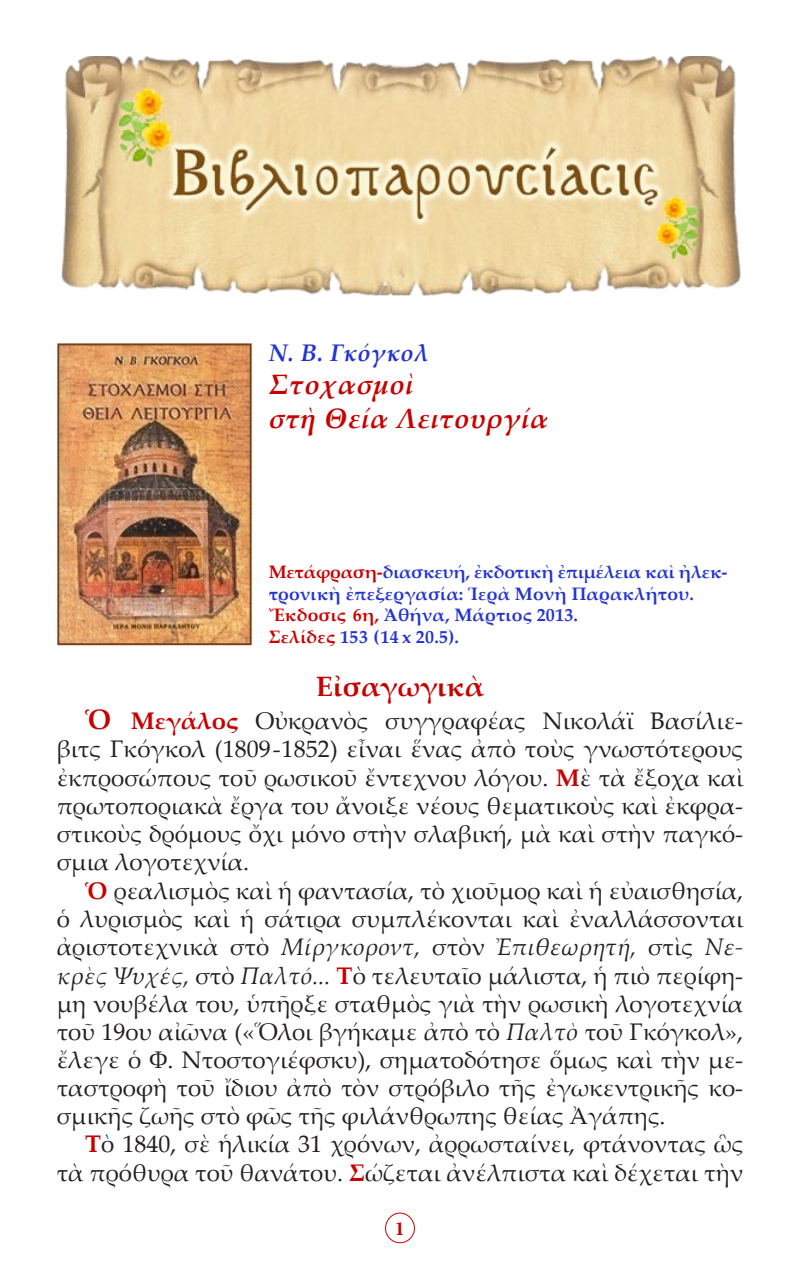
<style>
.page{position:relative;width:800px;height:1270px;background:#fff}
.page>*{position:absolute;margin:0;border:0;box-sizing:border-box;transform-origin:0 0}
.t1{font:italic 700 28px "Palatino Linotype";letter-spacing:.02em;color:#c80000}
.t2{font:700 28px "Palatino Linotype";color:#c80000}
.t3{font:24px/28.2px "Palatino Linotype";color:#231f20;text-align:justify}
.t4{font:italic 700 24px "Palatino Linotype";letter-spacing:.02em;color:#2534d0}
.t5{font:700 20px "Minion Pro";color:#c80000}
.t6{font:700 18px/21.6px "Palatino Linotype";letter-spacing:-.01em;color:#2534d0}
.t7{font:700 18px "Palatino Linotype";letter-spacing:.01em;color:#2534d0}
.s1{color:#c80000}
.s2{font-weight:700;font-size:28px;color:#c80000}
.s3{font-weight:700;color:#c80000}
.s4{font-style:italic}
</style>
<div class="page">
<div style="left:385px;top:1213px;width:30px;height:30px;border:1px solid #c80000;border-radius:50%"></div>
<img style="left:61px;top:57px;width:680px;height:239px">
<img style="left:60px;top:346px;width:189px;height:296px">
<div style="left:57px;top:343px;width:195px;height:302px;border:2px solid #7f3d17"></div>
<p class="t4" style="left:269px;top:335px;width:161px">Ν. Β. Γκόγκολ</p>
<p class="t1" style="left:269px;top:365px;width:146px">Στοχασμοὶ</p>
<p class="t1" style="left:269px;top:398px;width:281px">στὴ Θεία Λειτουργία</p>
<p class="t6" style="left:269px;top:560px;width:460px"><span class="s1">Μετάφραση-</span>διασκευή, ἐκδοτικὴ ἐπιμέλεια καὶ ἠλεκ&shy;τρονικὴ ἐπεξεργασία: Ἱερὰ Μονὴ Παρακλήτου.</p>
<p class="t7" style="left:269px;top:602px;width:311px"><span class="s1">Ἔκδοσις 6η,</span> Ἀθήνα, Μάρτιος 2013.</p>
<p class="t7" style="left:269px;top:624px;width:192px"><span class="s1">Σελίδες</span> 153 (14 x 20.5).</p>
<p class="t2" style="left:316px;top:666px;width:169px">Εἰσαγωγικὰ</p>
<p class="t3" style="left:57px;top:706px;width:688px;text-indent:28px"><span class="s2">Ὁ</span> <span class="s3">Μεγάλος</span> Οὐκρανὸς συγγραφέας Νικολάϊ Βασίλιε&shy;βιτς Γκόγκολ (1809-1852) εἶναι ἕνας ἀπὸ τοὺς γνωστότερους ἐκπροσώπους τοῦ ρωσικοῦ ἔντεχνου λόγου. <span class="s3">Μ</span>ὲ τὰ ἔξοχα καὶ πρωτοποριακὰ ἔργα του ἄνοιξε νέους θεματικοὺς καὶ ἐκφρα&shy;στικοὺς δρόμους ὄχι μόνο στὴν σλαβική, μὰ καὶ στὴν παγκό&shy;σμια λογοτεχνία.</p>
<p class="t3" style="left:57px;top:876px;width:688px;text-align:right"><span class="s3">Ὁ</span> ρεαλισμὸς καὶ ἡ φαντασία, τὸ χιοῦμορ καὶ ἡ εὐαισθησία,<br>ὁ λυρισμὸς καὶ ἡ σάτιρα συμπλέκονται καὶ ἐναλλάσσονται</p>
<p class="t3" style="left:57px;top:932px;width:688px">ἀριστοτεχνικὰ στὸ <span class="s4">Μίργκοροντ,</span> στὸν <span class="s4">Ἐπιθεωρητή,</span> στὶς <span class="s4">Νε&shy;κρὲς Ψυχές,</span> στὸ <span class="s4">Παλτό...</span> <span class="s3">Τ</span>ὸ τελευταῖο μάλιστα, ἡ πιὸ περίφη&shy;μη νουβέλα του, ὑπῆρξε σταθμὸς γιὰ τὴν ρωσικὴ λογοτεχνία τοῦ 19ου αἰῶνα («Ὅλοι βγήκαμε ἀπὸ τὸ <span class="s4">Παλτὸ</span> τοῦ Γκόγκολ», ἔλεγε ὁ Φ. Ντοστογιέφσκυ), σηματοδότησε ὅμως καὶ τὴν με&shy;ταστροφὴ τοῦ ἴδιου ἀπὸ τὸν στρόβιλο τῆς ἐγωκεντρικῆς κο&shy;σμικῆς ζωῆς στὸ φῶς τῆς φιλάνθρωπης θείας Ἀγάπης.</p>
<p class="t3" style="left:57px;top:1129px;width:688px;line-height:28.8px;text-align:right"><span class="s3">Τ</span>ὸ 1840, σὲ ἡλικία 31 χρόνων, ἀρρωσταίνει, φτάνοντας ὣς τὰ πρόθυρα τοῦ θανάτου. <span class="s3">Σ</span>ώζεται ἀνέλπιστα καὶ δέχεται τὴν</p>
<p class="t5" style="left:395px;top:1214px;width:11px">1</p>
</div>
